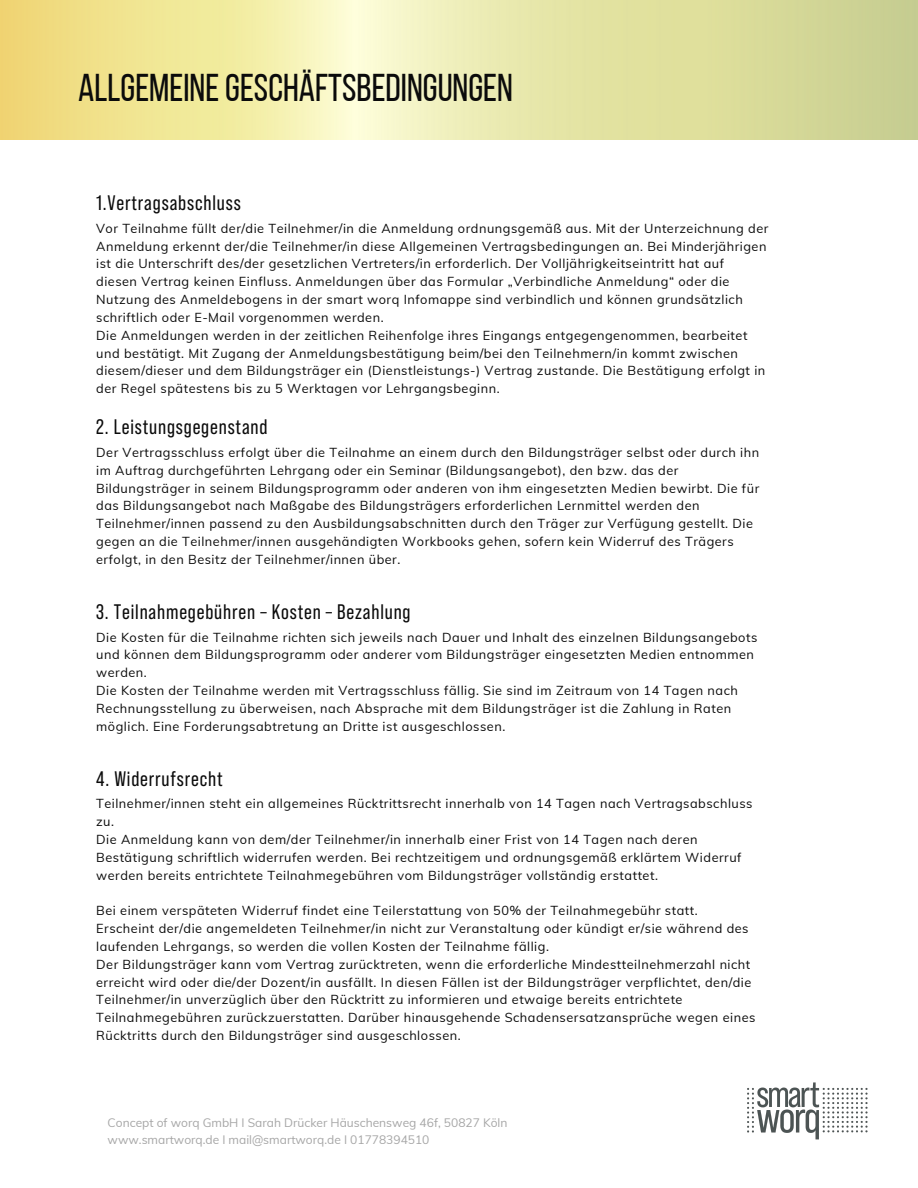
<style>
.page{position:relative;width:918px;height:1188px;background:#fff}
.page>*{position:absolute;margin:0;border:0;box-sizing:border-box;transform-origin:0 0}
.t1{font:38.7px "Bebas Neue";color:#0b0b0b}
.t2{font:21px "Bebas Neue Pro";letter-spacing:.04em;color:#0b0b0b}
.t3{font:12.75px/17.9px "Muli";letter-spacing:.04em;color:#0b0b0b}
.t4{font:12px "Muli";color:#a6a6a6}
</style>
<div class="page">
<img style="left:747px;top:1082px;width:121px;height:58px">
<p class="t1" style="left:78px;top:72px;width:436px">ALLGEMEINEGESCHÄFTSBEDINGUNGEN</p>
<p class="t2" style="left:96px;top:193px;width:146px">1.Vertragsabschluss</p>
<p class="t3" style="left:96px;top:219px;width:674px">Vor Teilnahme füllt der/die Teilnehmer/in die Anmeldung ordnungsgemäß aus. Mit der Unterzeichnung der Anmeldung erkennt der/die Teilnehmer/in diese Allgemeinen Vertragsbedingungen an. Bei Minderjährigen ist die Unterschrift des/der gesetzlichen Vertreters/in erforderlich. Der Volljährigkeitseintritt hat auf<br>diesen Vertrag keinen Einfluss. Anmeldungen über das Formular „Verbindliche Anmeldung“ oder die Nutzung des Anmeldebogens in der smart worq Infomappe sind verbindlich und können grundsätzlich schriftlich oder E-Mail vorgenommen werden.</p>
<p class="t3" style="left:96px;top:326px;width:671px">Die Anmeldungen werden in der zeitlichen Reihenfolge ihres Eingangs entgegengenommen, bearbeitet und bestätigt. Mit Zugang der Anmeldungsbestätigung beim/bei den Teilnehmern/in kommt zwischen diesem/dieser und dem Bildungsträger ein (Dienstleistungs-) Vertrag zustande. Die Bestätigung erfolgt in der Regel spätestens bis zu 5 Werktagen vor Lehrgangsbeginn.</p>
<p class="t2" style="left:96px;top:417px;width:173px">2. Leistungsgegenstand</p>
<p class="t3" style="left:96px;top:443px;width:665px">Der Vertragsschluss erfolgt über die Teilnahme an einem durch den Bildungsträger selbst oder durch ihn im Auftrag durchgeführten Lehrgang oder ein Seminar (Bildungsangebot), den bzw. das der Bildungsträger in seinem Bildungsprogramm oder anderen von ihm eingesetzten Medien bewirbt. Die für das Bildungsangebot nach Maßgabe des Bildungsträgers erforderlichen Lernmittel werden den Teilnehmer/innen passend zu den Ausbildungsabschnitten durch den Träger zur Verfügung gestellt. Die gegen an die Teilnehmer/innen ausgehändigten Workbooks gehen, sofern kein Widerruf des Trägers erfolgt, in den Besitz der Teilnehmer/innen über.</p>
<p class="t2" style="left:96px;top:602px;width:316px">3. Teilnahmegebühren – Kosten – Bezahlung</p>
<p class="t3" style="left:96px;top:628px;width:663px">Die Kosten für die Teilnahme richten sich jeweils nach Dauer und Inhalt des einzelnen Bildungsangebots und können dem Bildungsprogramm oder anderer vom Bildungsträger eingesetzten Medien entnommen werden.</p>
<p class="t3" style="left:96px;top:681px;width:643px">Die Kosten der Teilnahme werden mit Vertragsschluss fällig. Sie sind im Zeitraum von 14 Tagen nach<br>Rechnungsstellung zu überweisen, nach Absprache mit dem Bildungsträger ist die Zahlung in Raten möglich. Eine Forderungsabtretung an Dritte ist ausgeschlossen.</p>
<p class="t2" style="left:96px;top:769px;width:128px">4. Widerrufsrecht</p>
<p class="t3" style="left:96px;top:795px;width:658px">Teilnehmer/innen steht ein allgemeines Rücktrittsrecht innerhalb von 14 Tagen nach Vertragsabschluss zu.</p>
<p class="t3" style="left:96px;top:830px;width:647px">Die Anmeldung kann von dem/der Teilnehmer/in innerhalb einer Frist von 14 Tagen nach deren<br>Bestätigung schriftlich widerrufen werden. Bei rechtzeitigem und ordnungsgemäß erklärtem Widerruf werden bereits entrichtete Teilnahmegebühren vom Bildungsträger vollständig erstattet.</p>
<p class="t3" style="left:96px;top:902px;width:603px">Bei einem verspäteten Widerruf findet eine Teilerstattung von 50% der Teilnahmegebühr statt.</p>
<p class="t3" style="left:96px;top:919px;width:654px">Erscheint der/die angemeldeten Teilnehmer/in nicht zur Veranstaltung oder kündigt er/sie während des laufenden Lehrgangs, so werden die vollen Kosten der Teilnahme fällig.</p>
<p class="t3" style="left:96px;top:955px;width:661px">Der Bildungsträger kann vom Vertrag zurücktreten, wenn die erforderliche Mindestteilnehmerzahl nicht erreicht wird oder die/der Dozent/in ausfällt. In diesen Fällen ist der Bildungsträger verpflichtet, den/die Teilnehmer/in unverzüglich über den Rücktritt zu informieren und etwaige bereits entrichtete Teilnahmegebühren zurückzuerstatten. Darüber hinausgehende Schadensersatzansprüche wegen eines Rücktritts durch den Bildungsträger sind ausgeschlossen.</p>
<p class="t4" style="left:108px;top:1115px;width:401px">Concept of worq GmbH I Sarah Drücker Häuschensweg 46f, 50827 Köln</p>
<p class="t4" style="left:108px;top:1132px;width:323px">www.smartworq.de I mail@smartworq.de I 01778394510</p>
</div>
